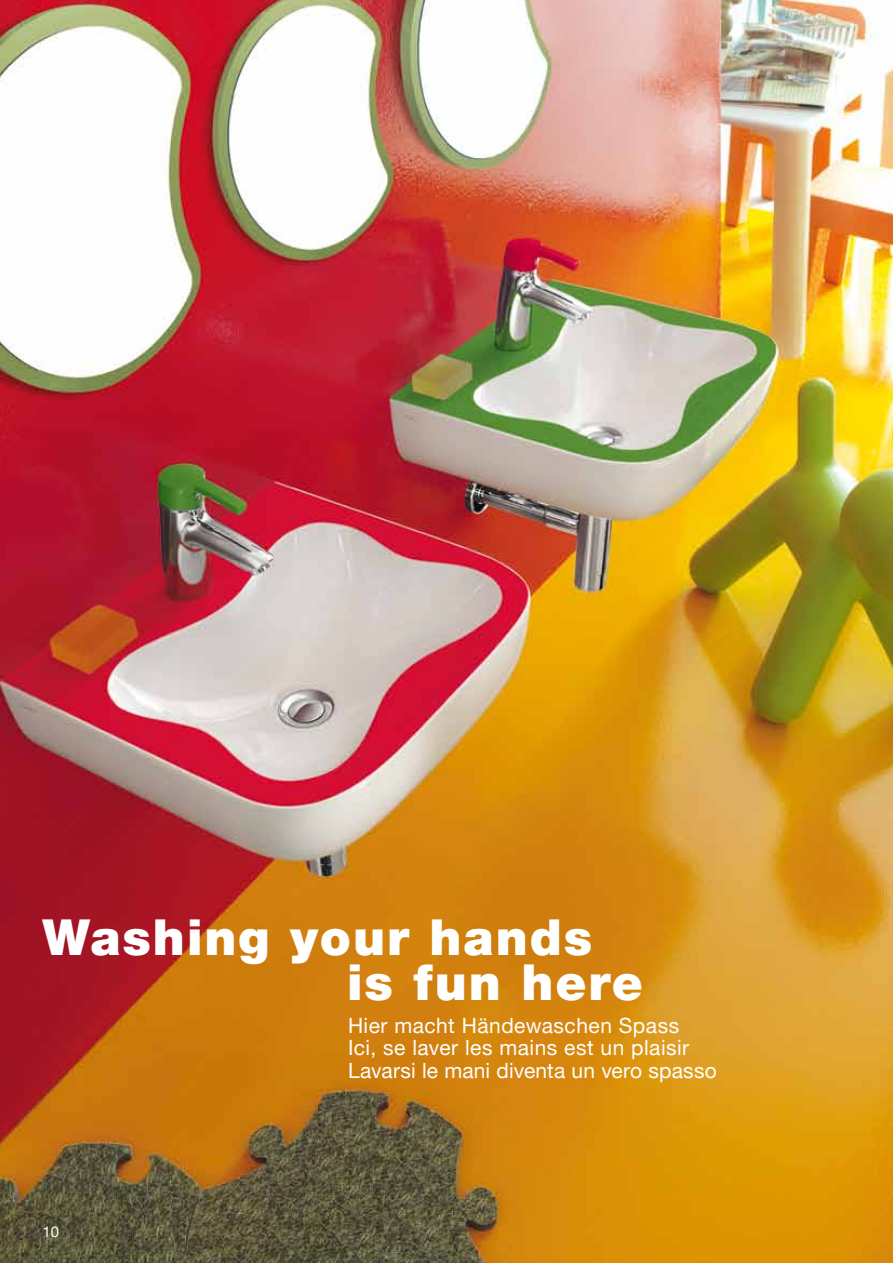
<style>
.page{position:relative;width:893px;height:1263px;background:#fff}
.page>*{position:absolute;margin:0;border:0;box-sizing:border-box;transform-origin:0 0}
.t1{font:900 49.5px/45px "Helvetica Neue";letter-spacing:.04em;color:#fff}
.t2{font:21px/22.5px "Helvetica Neue";letter-spacing:.02em;color:#fff}
.t3{font:15px "Helvetica Neue";color:#fff}
</style>
<div class="page">
<img style="left:0;top:0;width:893px;height:1263px">
<h1 class="t1" style="left:347px;top:914px;width:297px;text-indent:-305px">Washing your hands is fun here</h1>
<p class="t2" style="left:348px;top:1013px;width:370px">Hier macht Händewaschen Spass<br>Ici, se laver les mains est un plaisir<br>Lavarsi le mani diventa un vero spasso</p>
<p class="t3" style="left:43px;top:1223px;width:18px">10</p>
</div>
